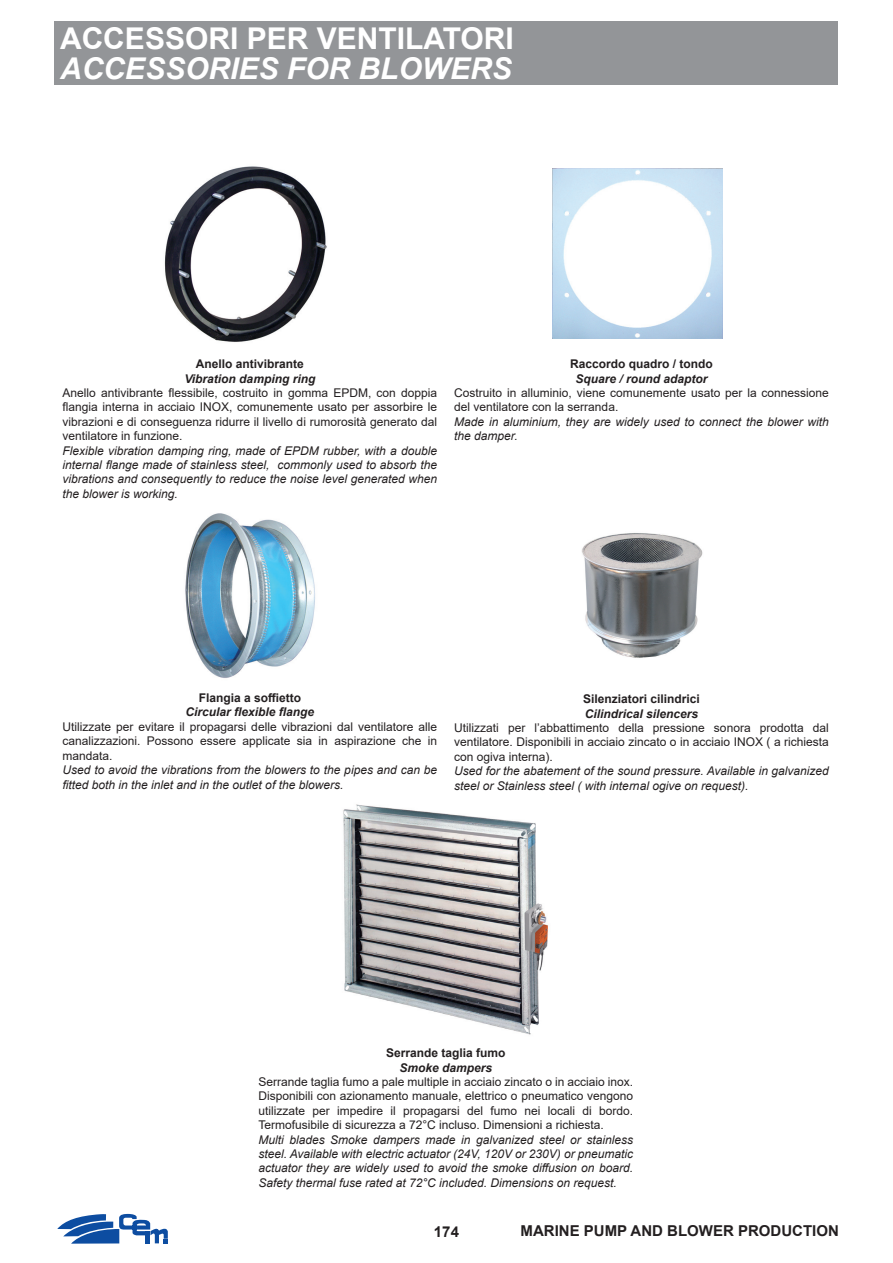
<style>
.page{position:relative;width:893px;height:1263px;background:#fff}
.page>*{position:absolute;margin:0;border:0;box-sizing:border-box;transform-origin:0 0}
.t1{font:700 30px "Arial";color:#fff}
.t2{font:italic 700 30px "Arial";color:#fff}
.t3{font:700 15px "Arial";color:#231f20}
.t4{font:12px/14.4px "Arial";color:#231f20;text-align:justify}
.t5{font:italic 12px/14.4px "Arial";color:#231f20}
.t6{font:700 12px "Arial";color:#231f20}
.t7{font:italic 700 12px "Arial";color:#231f20}
</style>
<div class="page">
<svg style="left:57px;top:1214px;width:111px;height:30px"></svg>
<div style="left:54px;top:21px;width:783px;height:64px;background:#939598"></div>
<img style="left:164px;top:166px;width:163px;height:176px">
<img style="left:552px;top:168px;width:170px;height:170px">
<img style="left:185px;top:513px;width:130px;height:165px">
<img style="left:582px;top:533px;width:121px;height:125px">
<img style="left:343px;top:804px;width:205px;height:231px">
<p class="t1" style="left:60px;top:17px;width:455px">ACCESSORI PER VENTILATORI</p>
<p class="t2" style="left:60px;top:49px;width:453px">ACCESSORIES FOR BLOWERS</p>
<p class="t6" style="left:196px;top:355px;width:110px">Anello antivibrante</p>
<p class="t7" style="left:184px;top:370px;width:132px">Vibration damping ring</p>
<p class="t4" style="left:63px;top:385px;width:376px">Anello antivibrante flessibile, costruito in gomma EPDM, con doppia flangia interna in acciaio INOX, comunemente usato per assorbire le vibrazioni e di conseguenza ridurre il livello di rumorosità generato dal ventilatore in funzione.</p>
<p class="t5" style="left:63px;top:443px;width:376px;text-align:justify">Flexible vibration damping ring, made of EPDM rubber, with a double internal flange made of stainless steel, commonly used to absorb the vibrations and consequently to reduce the noise level generated when the blower is working.</p>
<p class="t6" style="left:570px;top:355px;width:144px">Raccordo quadro / tondo</p>
<p class="t7" style="left:576px;top:370px;width:134px">Square / round adaptor</p>
<p class="t4" style="left:454px;top:385px;width:376px">Costruito in alluminio, viene comunemente usato per la connessione del ventilatore con la serranda.</p>
<p class="t5" style="left:454px;top:414px;width:376px">Made in aluminium, they are widely used to connect the blower with the damper.</p>
<p class="t6" style="left:199px;top:689px;width:104px">Flangia a soffietto</p>
<p class="t7" style="left:185px;top:704px;width:130px">Circular flexible flange</p>
<p class="t4" style="left:63px;top:719px;width:376px">Utilizzate per evitare il propagarsi delle vibrazioni dal ventilatore alle canalizzazioni. Possono essere applicate sia in aspirazione che in mandata.</p>
<p class="t5" style="left:63px;top:763px;width:376px">Used to avoid the vibrations from the blowers to the pipes and can be fitted both in the inlet and in the outlet of the blowers.</p>
<p class="t6" style="left:583px;top:690px;width:118px">Silenziatori cilindrici</p>
<p class="t7" style="left:585px;top:705px;width:115px">Cilindrical silencers</p>
<p class="t4" style="left:454px;top:720px;width:376px">Utilizzati per l’abbattimento della pressione sonora prodotta dal ventilatore. Disponibili in acciaio zincato o in acciaio INOX ( a richiesta con ogiva interna).</p>
<p class="t5" style="left:454px;top:764px;width:376px">Used for the abatement of the sound pressure. Available in galvanized steel or Stainless steel ( with internal ogive on request).</p>
<p class="t6" style="left:386px;top:1044px;width:121px">Serrande taglia fumo</p>
<p class="t7" style="left:399px;top:1059px;width:94px">Smoke dampers</p>
<p class="t4" style="left:258px;top:1074px;width:376px">Serrande taglia fumo a pale multiple in acciaio zincato o in acciaio inox.<br>Disponibili con azionamento manuale, elettrico o pneumatico vengono utilizzate per impedire il propagarsi del fumo nei locali di bordo.<br>Termofusibile di sicurezza a 72°C incluso. Dimensioni a richiesta.</p>
<p class="t5" style="left:258px;top:1132px;width:376px;text-align:justify">Multi blades Smoke dampers made in galvanized steel or stainless steel. Available with electric actuator (24V, 120V or 230V) or pneumatic actuator they are widely used to avoid the smoke diffusion on board.<br>Safety thermal fuse rated at 72°C included. Dimensions on request.</p>
<p class="t3" style="left:434px;top:1221px;width:27px">174</p>
<p class="t3" style="left:521px;top:1220px;width:320px">MARINE PUMP AND BLOWER PRODUCTION</p>
</div>
